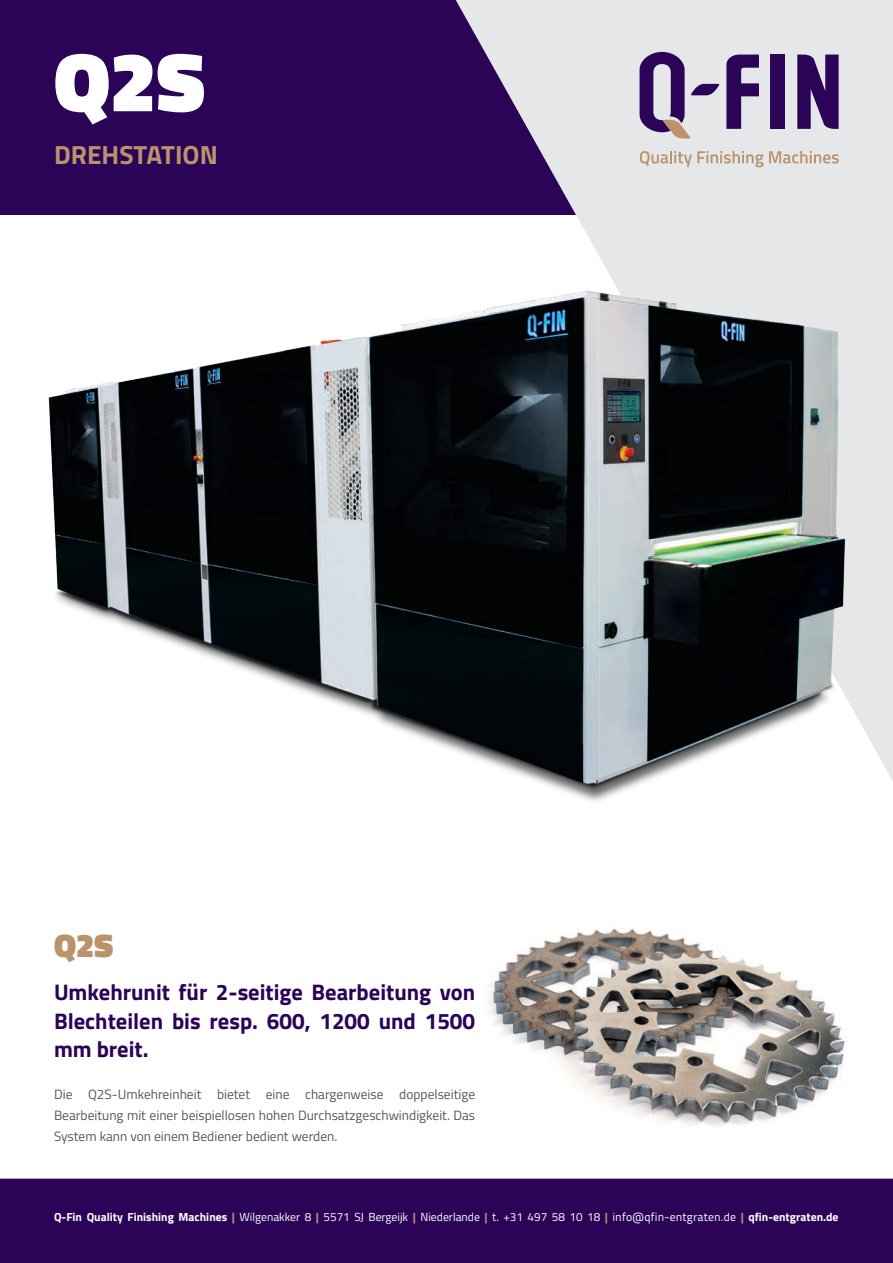
<style>
.page{position:relative;width:893px;height:1263px;background:#fff}
.page>*{position:absolute;margin:0;border:0;box-sizing:border-box;transform-origin:0 0}
.t1{font:900 84px "Titillium Web";color:#fff}
.t2{font:900 33px "Titillium Web";color:#ba926b}
.t3{font:700 26.25px "Titillium Web";color:#ba926b}
.t4{font:700 22.5px/28.5px "Titillium Web";color:#2b0457;text-align:justify}
.t5{font:13.5px/21px "Titillium Web";color:#57585a;text-align:justify}
.t6{font:11.7px "Titillium Web";color:#fff}
.s1{font-weight:700}
.s2{font-weight:700;color:#ba926b}
.s3{font-family:"Titillium Text 22 L"}
</style>
<div class="page">
<img style="left:487px;top:928px;width:359px;height:198px">
<div style="left:0;top:0;width:893px;height:215px;background:#2b0457"></div>
<svg style="left:456px;top:0;width:437px;height:201px;fill:#e6e7e9"></svg>
<div style="left:770px;top:55px;width:15px;height:74px;background:#2b0457"></div>
<svg style="left:797px;top:55px;width:42px;height:74px"></svg>
<svg style="left:726px;top:55px;width:33px;height:74px"></svg>
<svg style="left:640px;top:52px;width:79px;height:87px"></svg>
<svg style="left:640px;top:151px;width:123px;height:16px;background:#d8cec3"></svg>
<svg style="left:769px;top:151px;width:70px;height:12px"></svg>
<div style="left:0;top:1179px;width:893px;height:84px;background:#2b0457"></div>
<img style="left:48px;top:201px;width:845px;height:601px">
<h1 class="t1" style="left:54px;top:20px;width:152px">Q2S</h1>
<h3 class="t3" style="left:54px;top:134px;width:165px">DREHSTATION</h3>
<h2 class="t2" style="left:54px;top:922px;width:61px">Q2S</h2>
<h3 class="t4" style="left:54px;top:977px;width:423px">Umkehrunit für 2-seitige Bearbeitung von Blechteilen bis resp. 600, 1200 und 1500 mm breit.</h3>
<p class="t5" style="left:54px;top:1083px;width:423px">Die Q2S-Umkehreinheit bietet eine chargenweise doppelseitige Bearbeitung mit einer beispiellosen hohen Durchsatzgeschwindigkeit. Das System kann von einem Bediener bedient werden.</p>
<p class="t6" style="left:54px;top:1208px;width:786px"><span class="s1">Q-Fin Quality Finishing Machines</span> <span class="s2">|</span> Wilgenakker 8 <span class="s2">|</span> 5571 SJ Bergeijk <span class="s2">|</span> Niederlande <span class="s2">|</span> t. +31 497 58 10 18 <span class="s2">|</span> <span class="s3">info@qfin-entgraten.de</span> <span class="s2">|</span> <span class="s1">qfin-entgraten.de</span></p>
</div>
